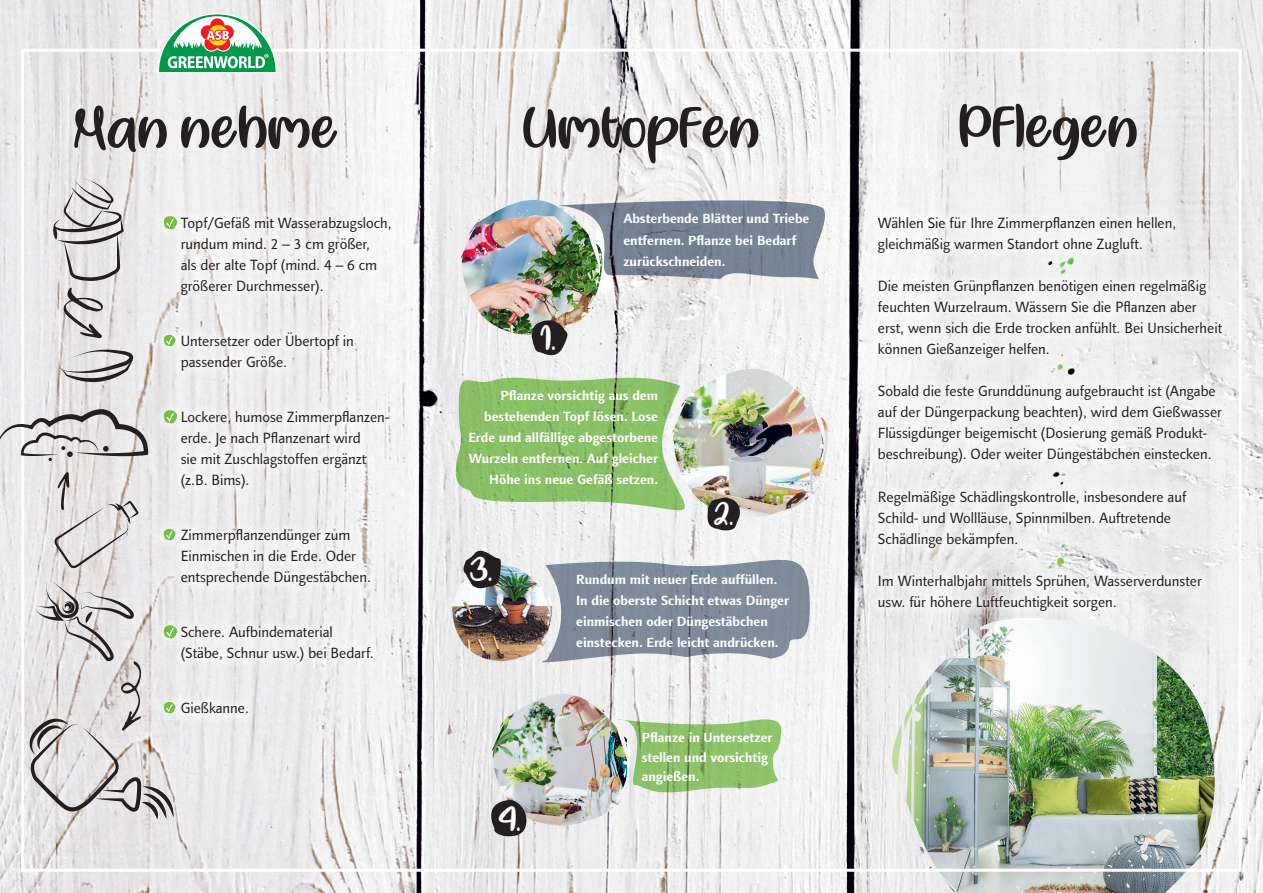
<style>
.page{position:relative;width:1263px;height:893px;background:#fff}
.page>*{position:absolute;margin:0;border:0;box-sizing:border-box;transform-origin:0 0}
.t1{font:62.7px "My Yellow Car";color:#231f20}
.t2{font:39px "My Yellow Car";color:#fff}
.t3{font:38.1px "My Yellow Car";color:#fff}
.t4{font:37.95px "My Yellow Car";color:#fff}
.t5{font:35.25px "My Yellow Car";color:#fff}
.t6{font:15px/21px "Linotype Finnegan";color:#231f20}
.t7{font:700 13.5px/21px "Linotype Finnegan";color:#fff}
.s1{font-size:60.15px}
</style>
<div class="page">
<img style="left:0;top:0;width:1263px;height:893px">
<svg style="left:1228px;top:740px;width:3px;height:13px"></svg>
<svg style="left:879px;top:622px;width:8px;height:271px;fill:#ededee"></svg>
<img style="left:887px;top:622px;width:332px;height:271px">
<svg style="left:1134px;top:622px;width:23px;height:12px"></svg>
<svg style="left:1199px;top:874px;width:7px;height:9px"></svg>
<svg style="left:1228px;top:822px;width:6px;height:4px"></svg>
<svg style="left:986px;top:643px;width:14px;height:9px"></svg>
<svg style="left:1189px;top:886px;width:3px;height:7px"></svg>
<div style="left:152px;top:204px;width:250px;height:521px;background:#fff;opacity:.7"></div>
<svg style="left:164px;top:215px;width:15px;height:17px"></svg>
<svg style="left:164px;top:334px;width:13px;height:14px"></svg>
<svg style="left:164px;top:409px;width:15px;height:17px"></svg>
<svg style="left:164px;top:528px;width:13px;height:15px"></svg>
<div style="left:867px;top:205px;width:366px;height:417px;background:#fff;opacity:.7"></div>
<svg style="left:157px;top:13px;width:120px;height:61px"></svg>
<svg style="left:63px;top:287px;width:40px;height:51px;background:#bab7b8"></svg>
<svg style="left:48px;top:472px;width:90px;height:96px;background:#d8d4d5"></svg>
<img style="left:454px;top:199px;width:378px;height:332px">
<svg style="left:451px;top:547px;width:359px;height:117px"></svg>
<img style="left:480px;top:693px;width:303px;height:143px">
<img style="left:1051px;top:470px;width:19px;height:14px">
<svg style="left:1060px;top:472px;width:8px;height:5px"></svg>
<img style="left:1049px;top:352px;width:15px;height:20px">
<svg style="left:1066px;top:367px;width:10px;height:8px"></svg>
<svg style="left:1046px;top:260px;width:6px;height:5px"></svg>
<img style="left:1058px;top:256px;width:16px;height:18px">
<img style="left:1047px;top:542px;width:19px;height:27px">
<svg style="left:53px;top:178px;width:71px;height:103px;background:#c8c6c7"></svg>
<svg style="left:60px;top:350px;width:73px;height:33px;background:#bab7b9"></svg>
<svg style="left:0;top:409px;width:148px;height:52px;background:#c5c2c4"></svg>
<svg style="left:29px;top:580px;width:150px;height:239px;background:#d2d0d0"></svg>
<h1 class="t1" style="left:73px;top:92px;width:266px">Man nehme</h1>
<h1 class="t1" style="left:522px;top:92px;width:239px">Umtopfen</h1>
<h1 class="t1" style="left:958px;top:91px;width:181px">Pfle<span class="s1">g</span>en</h1>
<p class="t6" style="left:181px;top:213px;width:212px">Topf/Gefäß mit Wasserabzugsloch, rundum mind. 2 – 3 cm größer,<br>als der alte Topf (mind. 4 – 6 cm größerer Durchmesser).</p>
<p class="t6" style="left:181px;top:331px;width:175px">Untersetzer oder Übertopf in passender Größe.</p>
<p class="t6" style="left:181px;top:407px;width:209px">Lockere, humose Zimmerpflanzen&shy;erde. Je nach Pflanzenart wird<br>sie mit Zuschlagstoffen ergänzt (z.B. Bims).</p>
<p class="t6" style="left:181px;top:525px;width:192px">Zimmerpflanzendünger zum<br>Einmischen in die Erde. Oder entsprechende Düngestäbchen.</p>
<p class="t6" style="left:181px;top:622px;width:194px">Schere. Aufbindematerial (Stäbe, Schnur usw.) bei Bedarf.</p>
<p class="t6" style="left:181px;top:698px;width:70px">Gießkanne.</p>
<h2 class="t2" style="left:541px;top:315px;width:17px">1.</h2>
<p class="t7" style="left:623px;top:209px;width:187px">Absterbende Blätter und Triebe entfernen. Pflanze bei Bedarf zurückschneiden.</p>
<p class="t7" style="left:468px;top:385px;width:191px;text-align:right">Pflanze vorsichtig aus dem bestehenden Topf lösen. Lose<br>Erde und allfällige abgestorbene<br>Wurzeln entfernen. Auf gleicher<br>Höhe ins neue Gefäß setzen.</p>
<h3 class="t5" style="left:714px;top:494px;width:21px">2.</h3>
<h3 class="t4" style="left:470px;top:548px;width:24px">3.</h3>
<h3 class="t3" style="left:499px;top:797px;width:23px">4.</h3>
<p class="t7" style="left:576px;top:569px;width:214px">Rundum mit neuer Erde auffüllen.<br>In die oberste Schicht etwas Dünger einmischen oder Düngestäbchen einstecken. Erde leicht andrücken.</p>
<p class="t7" style="left:642px;top:728px;width:132px;line-height:19.5px">Pflanze in Untersetzer stellen und vorsichtig angießen.</p>
<p class="t6" style="left:878px;top:212px;width:300px">Wählen Sie für Ihre Zimmerpflanzen einen hellen, gleichmäßig warmen Standort ohne Zugluft.</p>
<p class="t6" style="left:878px;top:276px;width:346px">Die meisten Grünpflanzen benötigen einen regelmäßig feuchten Wurzelraum. Wässern Sie die Pflanzen aber erst, wenn sich die Erde trocken anfühlt. Bei Unsicherheit können Gießanzeiger helfen.</p>
<p class="t6" style="left:878px;top:381px;width:346px">Sobald die feste Grunddünung aufgebraucht ist (Angabe auf der Düngerpackung beachten), wird dem Gießwasser Flüssigdünger beigemischt (Dosierung gemäß Produkt&shy;beschreibung). Oder weiter Düngestäbchen einstecken.</p>
<p class="t6" style="left:878px;top:486px;width:310px">Regelmäßige Schädlingskontrolle, insbesondere auf<br>Schild- und Wollläuse, Spinnmilben. Auftretende<br>Schädlinge bekämpfen.</p>
<p class="t6" style="left:878px;top:570px;width:325px">Im Winterhalbjahr mittels Sprühen, Wasserverdunster usw. für höhere Luftfeuchtigkeit sorgen.</p>
</div>
